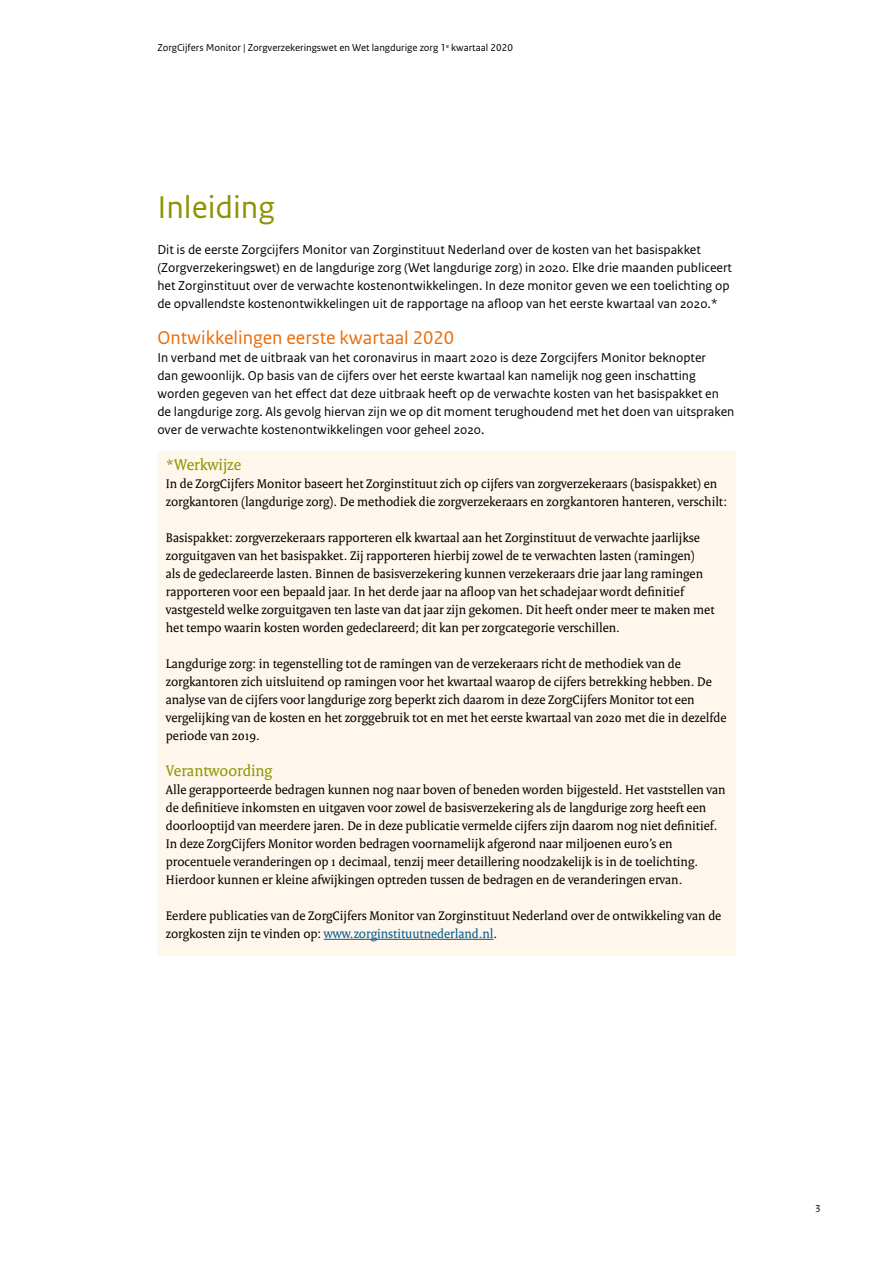
<style>
.page{position:relative;width:893px;height:1263px;background:#fff}
.page>*{position:absolute;margin:0;border:0;box-sizing:border-box;transform-origin:0 0}
.t1{font:33px "Rijksoverheid Sans Text";color:#8e9300}
.t2{font:19.5px "Rijksoverheid Sans Text";color:#ed6b06}
.t3{font:16.5px "Rijksoverheid Serif";color:#8e9300}
.t4{font:13.5px/18px "Rijksoverheid Serif";color:#000}
.t5{font:13.5px/18px "Rijksoverheid Sans Text";color:#000}
.t6{font:10.5px "Rijksoverheid Sans Text";color:#000}
.s1{color:#00588e}
</style>
<div class="page">
<div style="left:157px;top:452px;width:579px;height:504px;background:#fff7eb"></div>
<hr style="left:324px;top:939px;width:170px;height:1px;background:#00588e">
<p class="t6" style="left:157px;top:42px;width:357px">ZorgCijfers Monitor | Zorgverzekeringswet en Wet langdurige zorg 1<sup>e</sup> kwartaal 2020</p>
<h1 class="t1" style="left:157px;top:188px;width:119px">Inleiding</h1>
<p class="t5" style="left:157px;top:241px;width:576px">Dit is de eerste Zorgcijfers Monitor van Zorginstituut Nederland over de kosten van het basispakket (Zorgverzekeringswet) en de langdurige zorg (Wet langdurige zorg) in 2020. Elke drie maanden publiceert het Zorginstituut over de verwachte kostenontwikkelingen. In deze monitor geven we een toelichting op de opvallendste kostenontwikkelingen uit de rapportage na afloop van het eerste kwartaal van 2020.*</p>
<h2 class="t2" style="left:157px;top:326px;width:298px">Ontwikkelingen eerste kwartaal 2020</h2>
<p class="t5" style="left:157px;top:349px;width:579px">In verband met de uitbraak van het coronavirus in maart 2020 is deze Zorgcijfers Monitor beknopter<br>dan gewoonlijk. Op basis van de cijfers over het eerste kwartaal kan namelijk nog geen inschatting worden gegeven van het effect dat deze uitbraak heeft op de verwachte kosten van het basispakket en de langdurige zorg. Als gevolg hiervan zijn we op dit moment terughoudend met het doen van uitspraken over de verwachte kostenontwikkelingen voor geheel 2020.</p>
<p class="t3" style="left:166px;top:455px;width:77px">*Werkwijze</p>
<p class="t4" style="left:166px;top:474px;width:563px">In de ZorgCijfers Monitor baseert het Zorginstituut zich op cijfers van zorgverzekeraars (basispakket) en zorgkantoren (langdurige zorg). De methodiek die zorgverzekeraars en zorgkantoren hanteren, verschilt:</p>
<p class="t4" style="left:166px;top:528px;width:550px">Basispakket: zorgverzekeraars rapporteren elk kwartaal aan het Zorginstituut de verwachte jaarlijkse zorguitgaven van het basispakket. Zij rapporteren hierbij zowel de te verwachten lasten (ramingen)<br>als de gedeclareerde lasten. Binnen de basisverzekering kunnen verzekeraars drie jaar lang ramingen rapporteren voor een bepaald jaar. In het derde jaar na afloop van het schadejaar wordt definitief vastgesteld welke zorguitgaven ten laste van dat jaar zijn gekomen. Dit heeft onder meer te maken met het tempo waarin kosten worden gedeclareerd; dit kan per zorgcategorie verschillen.</p>
<p class="t4" style="left:166px;top:654px;width:562px">Langdurige zorg: in tegenstelling tot de ramingen van de verzekeraars richt de methodiek van de zorgkantoren zich uitsluitend op ramingen voor het kwartaal waarop de cijfers betrekking hebben. De analyse van de cijfers voor langdurige zorg beperkt zich daarom in deze ZorgCijfers Monitor tot een vergelijking van de kosten en het zorggebruik tot en met het eerste kwartaal van 2020 met die in dezelfde periode van 2019.</p>
<p class="t3" style="left:166px;top:761px;width:108px">Verantwoording</p>
<p class="t4" style="left:166px;top:780px;width:561px">Alle gerapporteerde bedragen kunnen nog naar boven of beneden worden bijgesteld. Het vaststellen van de definitieve inkomsten en uitgaven voor zowel de basisverzekering als de langdurige zorg heeft een doorlooptijd van meerdere jaren. De in deze publicatie vermelde cijfers zijn daarom nog niet definitief.<br>In deze ZorgCijfers Monitor worden bedragen voornamelijk afgerond naar miljoenen euro’s en procentuele veranderingen op 1 decimaal, tenzij meer detaillering noodzakelijk is in de toelichting.<br>Hierdoor kunnen er kleine afwijkingen optreden tussen de bedragen en de veranderingen ervan.</p>
<p class="t4" style="left:166px;top:906px;width:557px">Eerdere publicaties van de ZorgCijfers Monitor van Zorginstituut Nederland over de ontwikkeling van de zorgkosten zijn te vinden op: <span class="s1">www.zorginstituutnederland.nl</span>.</p>
<p class="t6" style="left:815px;top:1202px;width:7px">3</p>
</div>
